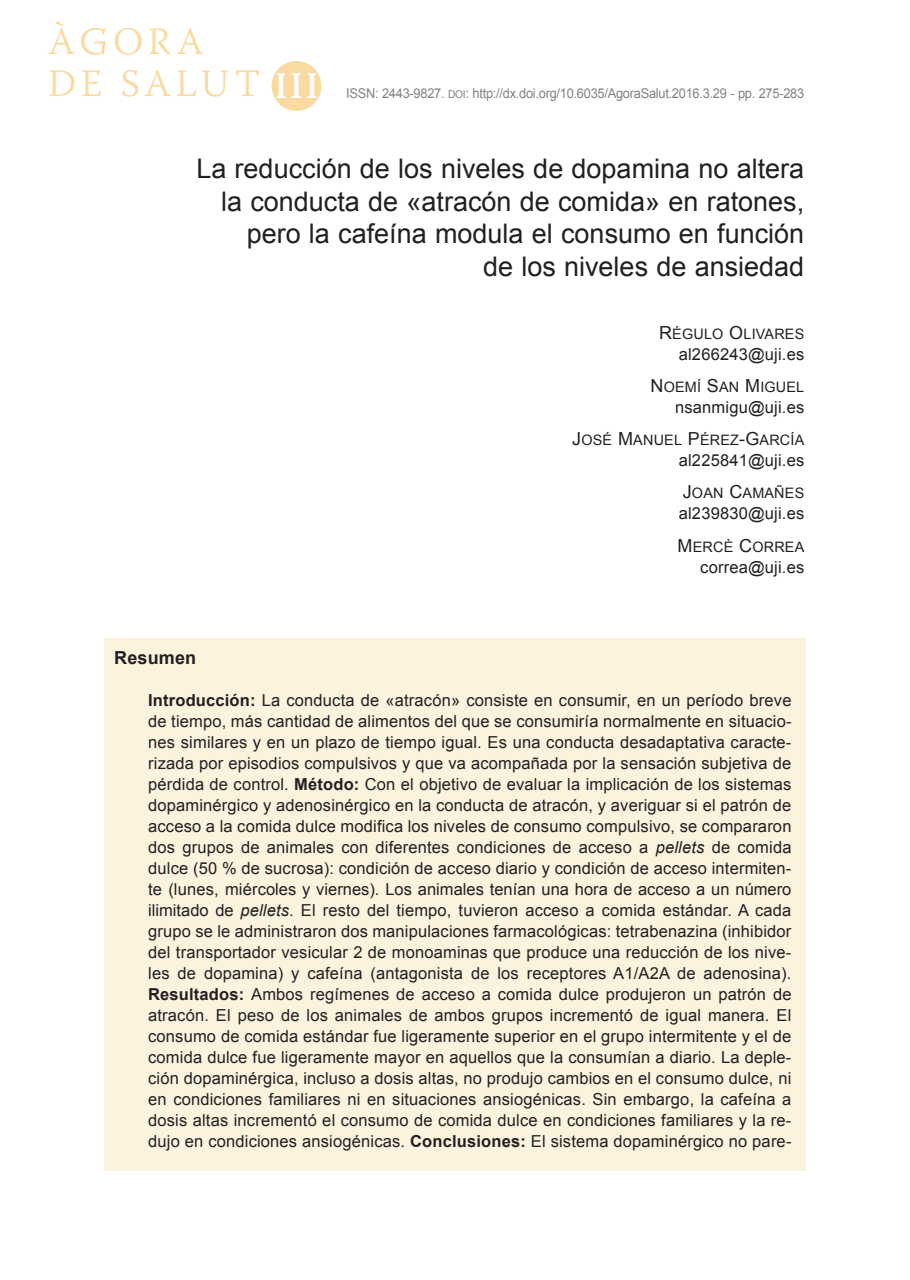
<style>
.page{position:relative;width:910px;height:1280px;background:#fff}
.page>*{position:absolute;margin:0;border:0;box-sizing:border-box;transform-origin:0 0}
.t1{font:300 38.7px/42.6px "Warnock Pro";letter-spacing:.11em;color:#f9dba1}
.t2{font:27px/32.4px "Arial";color:#231f20;text-align:right}
.t3{font:700 18px "Arial";color:#231f20}
.t4{font:16.5px/21px "Arial";letter-spacing:.01em;color:#231f20;text-align:justify}
.t5{font:14.4px "Arial MT SC800";letter-spacing:.01em;color:#231f20}
.t6{font:13.5px "Arial";letter-spacing:-.02em;color:#808285;scale:.95 1}
.s1{font-weight:700;font-size:37.5px;color:#fff}
.s2{font-family:"Arial MT SC800"}
.s3{font-family:"Arial MT SC800";font-size:10.8px}
.s4{font-size:18px}
.s5{font-weight:700}
.s6{font-style:italic}
</style>
<div class="page">
<div style="left:272px;top:61px;width:49px;height:50px;background:#f9dba1;border-radius:50%"></div>
<div style="left:104px;top:638px;width:702px;height:533px;background:#fcf3df"></div>
<h1 class="t1" style="left:48px;top:19px;width:271px">ÀGORA<br>DE SALUT <span class="s1">III</span></h1>
<p class="t6" style="left:346px;top:85px;width:484px">ISSN: 2443-9827<span class="s2">.</span> <span class="s3">DOI</span><span class="s2">:</span> http://dx.doi.org/10.6035/AgoraSalut.2016.3.29 - pp. 275-283</p>
<h2 class="t2" style="left:196px;top:153px;width:609px">La reducción de los niveles de dopamina no altera la conducta de «atracón de comida» en ratones, pero la cafeína modula el consumo en función<br>de los niveles de ansiedad</h2>
<p class="t5" style="left:659px;top:324px;width:145px"><span class="s4">R</span>ÉGULO <span class="s4">O</span>LIVARES</p>
<p class="t4" style="left:679px;top:344px;width:127px">al266243@uji.es</p>
<p class="t5" style="left:651px;top:377px;width:154px"><span class="s4">N</span>OEMÍ <span class="s4">S</span>AN <span class="s4">M</span>IGUEL</p>
<p class="t4" style="left:675px;top:397px;width:131px">nsanmigu@uji.es</p>
<p class="t5" style="left:572px;top:431px;width:233px"><span class="s4">J</span>OSÉ <span class="s4">M</span>ANUEL <span class="s4">P</span>ÉREZ<span class="s4">-G</span>ARCÍA</p>
<p class="t4" style="left:679px;top:450px;width:127px">al225841@uji.es</p>
<p class="t5" style="left:683px;top:484px;width:122px"><span class="s4">J</span>OAN <span class="s4">C</span>AMAÑES</p>
<p class="t4" style="left:679px;top:503px;width:127px">al239830@uji.es</p>
<p class="t5" style="left:678px;top:537px;width:128px"><span class="s4">M</span>ERCÈ <span class="s4">C</span>ORREA</p>
<p class="t4" style="left:700px;top:557px;width:105px">correa@uji.es</p>
<p class="t3" style="left:114px;top:646px;width:84px">Resumen</p>
<p class="t4" style="left:148px;top:690px;width:645px"><span class="s5">Introducción:</span> La conducta de <span class="s2">«</span>atracón<span class="s2">»</span> consiste en consumir, en un período breve de tiempo, más cantidad de alimentos del que se consumiría normalmente en situacio&shy;nes similares y en un plazo de tiempo igual. Es una conducta desadaptativa caracte&shy;rizada por episodios compulsivos y que va acompañada por la sensación subjetiva de pérdida de control. <span class="s5">Método:</span> Con el objetivo de evaluar la implicación de los sistemas dopaminérgico y adenosinérgico en la conducta de atracón, y averiguar si el patrón de acceso a la comida dulce modifica los niveles de consumo compulsivo, se compararon dos grupos de animales con diferentes condiciones de acceso a <span class="s6">pellets</span> de comida dulce (50 % de sucrosa): condición de acceso diario y condición de acceso intermiten&shy;te (lunes, miércoles y viernes). Los animales tenían una hora de acceso a un número ilimitado de <span class="s6">pellets</span>. El resto del tiempo, tuvieron acceso a comida estándar. A cada grupo se le administraron dos manipulaciones farmacológicas: tetrabenazina (inhibidor del transportador vesicular 2 de monoaminas que produce una reducción de los nive&shy;les de dopamina) y cafeína (antagonista de los receptores A1/A2A de adenosina).<br><span class="s5">Resultados:</span> Ambos regímenes de acceso a comida dulce produjeron un patrón de atracón. El peso de los animales de ambos grupos incrementó de igual manera. El consumo de comida estándar fue ligeramente superior en el grupo intermitente y el de comida dulce fue ligeramente mayor en aquellos que la consumían a diario. La deple&shy;ción dopaminérgica, incluso a dosis altas, no produjo cambios en el consumo dulce, ni en condiciones familiares ni en situaciones ansiogénicas. Sin embargo, la cafeína a dosis altas incrementó el consumo de comida dulce en condiciones familiares y la re&shy;dujo en condiciones ansiogénicas. <span class="s5">Conclusiones:</span> El sistema dopaminérgico no pare-</p>
</div>
